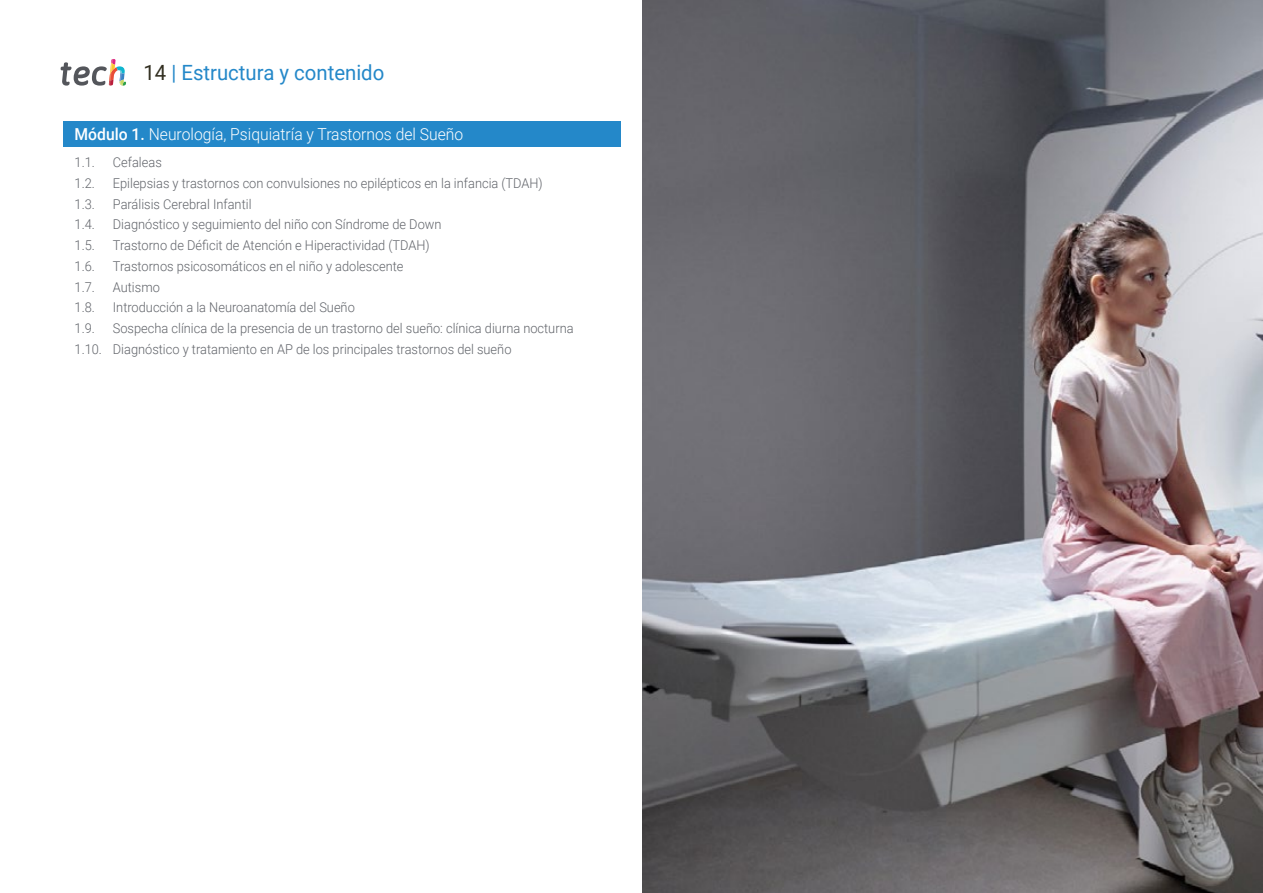
<style>
.page{position:relative;width:1263px;height:893px;background:#fff}
.page>*{position:absolute;margin:0;border:0;box-sizing:border-box;transform-origin:0 0}
.t1{font:21px "Roboto";color:#2488c9}
.t2{font:300 16.5px "Roboto";color:#fff;scale:.95 1}
.t3{font:300 13.5px/20.7px "Roboto";color:#61646a;scale:.95 1}
.s1{color:#312e20}
.s2{font-weight:500}
</style>
<div class="page">
<div style="left:64px;top:121px;width:557px;height:25px;background:#2488c9"></div>
<img style="left:642px;top:0;width:621px;height:893px">
<svg style="left:61px;top:59px;width:65px;height:27px"></svg>
<h1 class="t1" style="left:144px;top:57px;width:242px"><span class="s1">14</span> | Estructura y contenido</h1>
<p class="t2" style="left:75px;top:123px;width:411px"><span class="s2">Módulo 1.</span> Neurología, Psiquiatría y Trastornos del Sueño</p>
<p class="t3" style="left:75px;top:151px;width:23px">1.1.</p>
<p class="t3" style="left:113px;top:151px;width:53px">Cefaleas</p>
<p class="t3" style="left:75px;top:172px;width:23px">1.2.</p>
<p class="t3" style="left:113px;top:172px;width:454px">Epilepsias y trastornos con convulsiones no epilépticos en la infancia (TDAH)</p>
<p class="t3" style="left:75px;top:193px;width:23px">1.3.</p>
<p class="t3" style="left:113px;top:193px;width:147px">Parálisis Cerebral Infantil</p>
<p class="t3" style="left:75px;top:214px;width:23px">1.4.</p>
<p class="t3" style="left:113px;top:214px;width:347px">Diagnóstico y seguimiento del niño con Síndrome de Down</p>
<p class="t3" style="left:75px;top:234px;width:23px">1.5.</p>
<p class="t3" style="left:113px;top:234px;width:335px">Trastorno de Déficit de Atención e Hiperactividad (TDAH)</p>
<p class="t3" style="left:75px;top:255px;width:23px">1.6.</p>
<p class="t3" style="left:113px;top:255px;width:307px">Trastornos psicosomáticos en el niño y adolescente</p>
<p class="t3" style="left:75px;top:276px;width:23px">1.7.</p>
<p class="t3" style="left:113px;top:276px;width:51px">Autismo</p>
<p class="t3" style="left:75px;top:297px;width:23px">1.8.</p>
<p class="t3" style="left:113px;top:297px;width:256px">Introducción a la Neuroanatomía del Sueño</p>
<p class="t3" style="left:75px;top:317px;width:23px">1.9.</p>
<p class="t3" style="left:75px;top:317px;width:527px;text-indent:38px">Sospecha clínica de la presencia de un trastorno del sueño: clínica diurna nocturna<br>1.10. Diagnóstico y tratamiento en AP de los principales trastornos del sueño</p>
</div>
